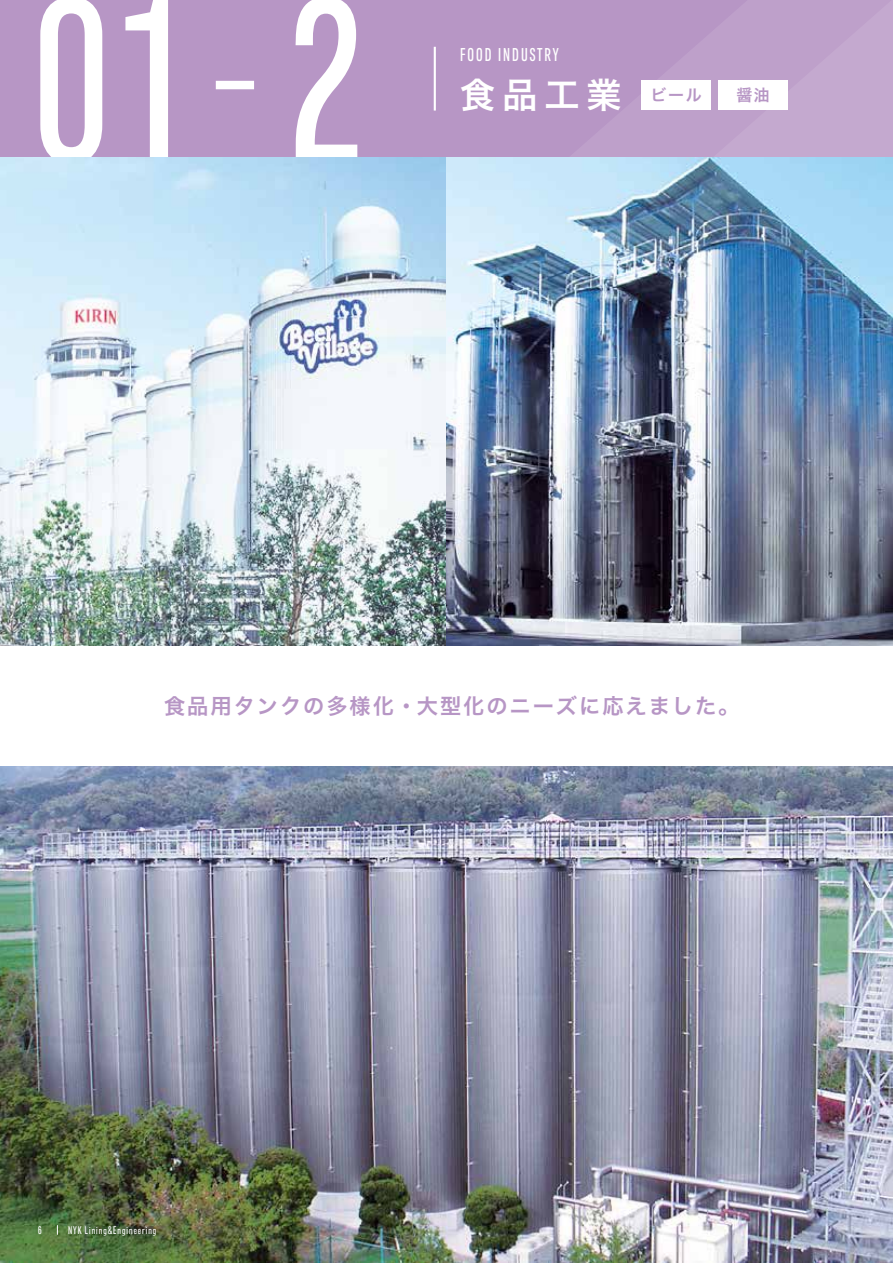
<style>
.page{position:relative;width:893px;height:1263px;background:#fff}
.page>*{position:absolute;margin:0;border:0;box-sizing:border-box;transform-origin:0 0}
.t1{font:300 199.8px "Vibe MO Cm Pro";color:#fff}
.t2{font:35.1px "Hira Kaku Std N W6";color:#fff}
.t3{font:21.3px "Hira Kaku Std N W6";letter-spacing:.09em;color:#b796c5}
.t4{font:300 15.9px "Vibe MO Cm Pro";letter-spacing:.13em;color:#fff}
.t5{font:15.9px "Hira Kaku Std N W6";color:#b796c5}
.t6{font:300 9.6px "Vibe MO Cm Pro";letter-spacing:.11em;color:#fff}
</style>
<div class="page">
<div style="left:0;top:0;width:893px;height:157px;background:#b796c5"></div>
<svg style="left:713px;top:0;width:180px;height:157px"></svg>
<div style="left:216px;top:81px;width:38px;height:8px;background:#fff"></div>
<img style="left:0;top:157px;width:446px;height:489px">
<img style="left:0;top:766px;width:893px;height:497px">
<img style="left:446px;top:157px;width:447px;height:489px">
<div style="left:641px;top:80px;width:70px;height:30px;background:#fff"></div>
<div style="left:718px;top:80px;width:70px;height:30px;background:#fff"></div>
<hr style="left:434px;top:47px;width:2px;height:64px;background:#fff">
<h1 class="t1" style="left:34px;top:-70px;width:330px">01 2</h1>
<p class="t4" style="left:460px;top:43px;width:100px">FOOD INDUSTRY</p>
<h2 class="t2" style="left:460px;top:67px;width:163px">食品工業</h2>
<p class="t5" style="left:651px;top:83px;width:53px">ビール</p>
<p class="t5" style="left:736px;top:83px;width:35px">醤油</p>
<p class="t3" style="left:164px;top:690px;width:577px">食品用タンクの多様化・大型化のニーズに応えました。</p>
<p class="t6" style="left:38px;top:1222px;width:5px">6</p>
<p class="t6" style="left:68px;top:1223px;width:90px">NYK Lining&amp;Engineering</p>
</div>
